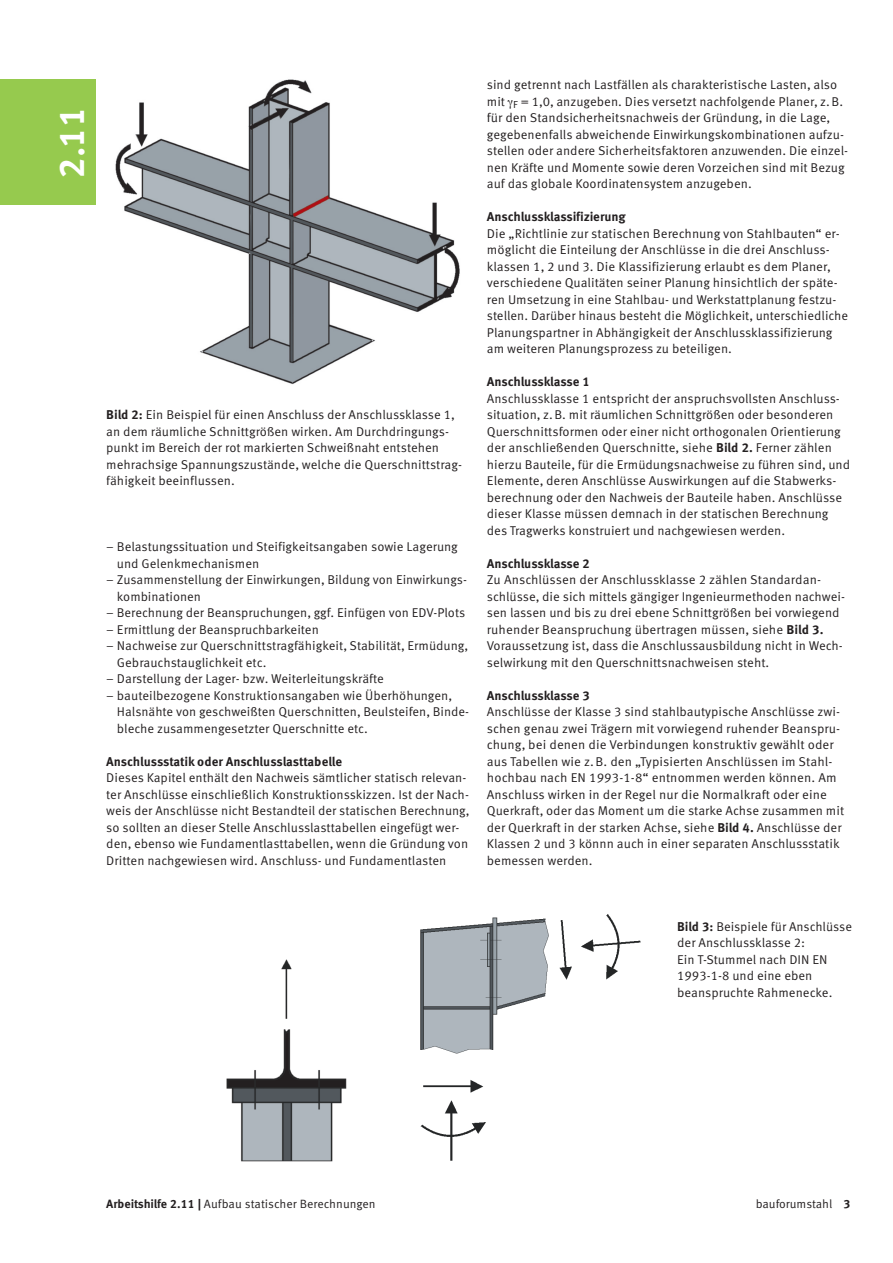
<style>
.page{position:relative;width:893px;height:1263px;background:#fff}
.page>*{position:absolute;margin:0;border:0;box-sizing:border-box;transform-origin:0 0}
.t1{font:700 36px "Meta Corr";color:#fff}
.t2{font:12.75px/16.5px "Meta Corr";color:#231f20}
.t3{font:700 12.75px "Meta Corr";letter-spacing:-.02em;color:#231f20}
.t4{font:12px "Meta Corr";letter-spacing:-.005em;color:#231f20}
.s1{font-weight:700}
</style>
<div class="page">
<div style="left:0;top:80px;width:96px;height:125px;background:#96ca4e"></div>
<img style="left:115px;top:79px;width:345px;height:306px">
<img style="left:420px;top:914px;width:221px;height:247px">
<img style="left:226px;top:959px;width:121px;height:203px">
<h1 class="t1" style="left:59px;top:178px;width:72px;rotate:-90deg">2.11</h1>
<p class="t2" style="left:106px;top:408px;width:357px"><span class="s1">Bild 2:</span> Ein Beispiel für einen Anschluss der Anschlussklasse 1, an dem räumliche Schnittgrößen wirken. Am Durchdringungs&shy;punkt im Bereich der rot markierten Schweißnaht entstehen mehrachsige Spannungszustände, welche die Querschnittstrag&shy;fähigkeit beeinflussen.</p>
<p class="t2" style="left:117px;top:540px;width:343px;text-indent:-11px">– Belastungssituation und Steifigkeitsangaben sowie Lagerung und Gelenkmechanismen</p>
<p class="t2" style="left:117px;top:573px;width:352px;text-indent:-11px">– Zusammenstellung der Einwirkungen, Bildung von Einwirkungs&shy;kombinationen</p>
<p class="t2" style="left:106px;top:606px;width:361px">– Berechnung der Beanspruchungen, ggf. Einfügen von EDV-Plots</p>
<p class="t2" style="left:106px;top:622px;width:214px">– Ermittlung der Beanspruchbarkeiten</p>
<p class="t2" style="left:117px;top:639px;width:353px;text-indent:-11px">– Nachweise zur Querschnittstragfähigkeit, Stabilität, Ermüdung,<br>Gebrauchstauglichkeit etc.</p>
<p class="t2" style="left:106px;top:672px;width:279px">– Darstellung der Lager- bzw. Weiterleitungskräfte</p>
<p class="t2" style="left:117px;top:688px;width:354px;text-indent:-11px">– bauteilbezogene Konstruktionsangaben wie Überhöhungen,<br>Halsnähte von geschweißten Querschnitten, Beulsteifen, Binde&shy;bleche zusammengesetzter Querschnitte etc.</p>
<p class="t3" style="left:106px;top:757px;width:237px">Anschlussstatik oder Anschlusslasttabelle</p>
<p class="t2" style="left:106px;top:771px;width:364px">Dieses Kapitel enthält den Nachweis sämtlicher statisch relevan&shy;ter Anschlüsse einschließlich Konstruktionsskizzen. Ist der Nach&shy;weis der Anschlüsse nicht Bestandteil der statischen Berechnung, so sollten an dieser Stelle Anschlusslasttabellen eingefügt wer&shy;den, ebenso wie Fundamentlasttabellen, wenn die Gründung von Dritten nachgewiesen wird. Anschluss- und Fundamentlasten</p>
<p class="t2" style="left:487px;top:78px;width:363px">sind getrennt nach Lastfällen als charakteristische Lasten, also mit <sub>F</sub> = 1,0, anzugeben. Dies versetzt nachfolgende Planer, z.B. für den Standsicherheitsnachweis der Gründung, in die Lage, gegebenenfalls abweichende Einwirkungskombinationen aufzu&shy;stellen oder andere Sicherheitsfaktoren anzuwenden. Die einzel&shy;nen Kräfte und Momente sowie deren Vorzeichen sind mit Bezug auf das globale Koordinatensystem anzugeben.</p>
<p class="t3" style="left:487px;top:212px;width:140px">Anschlussklassifizierung</p>
<p class="t2" style="left:487px;top:226px;width:363px">Die „Richtlinie zur statischen Berechnung von Stahlbauten“ er&shy;möglicht die Einteilung der Anschlüsse in die drei Anschluss&shy;klassen 1, 2 und 3. Die Klassifizierung erlaubt es dem Planer, verschiedene Qualitäten seiner Planung hinsichtlich der späte&shy;ren Umsetzung in eine Stahlbau- und Werkstattplanung festzu&shy;stellen. Darüber hinaus besteht die Möglichkeit, unterschiedliche Planungspartner in Abhängigkeit der Anschlussklassifizierung am weiteren Planungsprozess zu beteiligen.</p>
<p class="t3" style="left:487px;top:377px;width:105px">Anschlussklasse 1</p>
<p class="t2" style="left:487px;top:391px;width:365px">Anschlussklasse 1 entspricht der anspruchsvollsten Anschluss&shy;situation, z.B. mit räumlichen Schnittgrößen oder besonderen Querschnittsformen oder einer nicht orthogonalen Orientierung der anschließenden Querschnitte, siehe <span class="s1">Bild 2.</span> Ferner zählen hierzu Bauteile, für die Ermüdungsnachweise zu führen sind, und Elemente, deren Anschlüsse Auswirkungen auf die Stabwerks&shy;berechnung oder den Nachweis der Bauteile haben. Anschlüsse dieser Klasse müssen demnach in der statischen Berechnung des Tragwerks konstruiert und nachgewiesen werden.</p>
<p class="t3" style="left:487px;top:559px;width:105px">Anschlussklasse 2</p>
<p class="t2" style="left:487px;top:573px;width:360px">Zu Anschlüssen der Anschlussklasse 2 zählen Standardan&shy;schlüsse, die sich mittels gängiger Ingenieurmethoden nachwei&shy;sen lassen und bis zu drei ebene Schnittgrößen bei vorwiegend ruhender Beanspruchung übertragen müssen, siehe <span class="s1">Bild 3.<br></span>Voraussetzung ist, dass die Anschlussausbildung nicht in Wech&shy;selwirkung mit den Querschnittsnachweisen steht.</p>
<p class="t3" style="left:487px;top:691px;width:105px">Anschlussklasse 3</p>
<p class="t2" style="left:487px;top:705px;width:359px">Anschlüsse der Klasse 3 sind stahlbautypische Anschlüsse zwi&shy;schen genau zwei Trägern mit vorwiegend ruhender Beanspru&shy;chung, bei denen die Verbindungen konstruktiv gewählt oder aus Tabellen wie z.B. den „Typisierten Anschlüssen im Stahl&shy;hochbau nach EN 1993-1-8“ entnommen werden können. Am Anschluss wirken in der Regel nur die Normalkraft oder eine Querkraft, oder das Moment um die starke Achse zusammen mit der Querkraft in der starken Achse, siehe <span class="s1">Bild 4.</span> Anschlüsse der Klassen 2 und 3 könnn auch in einer separaten Anschlussstatik bemessen werden.</p>
<p class="t2" style="left:677px;top:919px;width:176px"><span class="s1">Bild 3:</span> Beispiele für Anschlüsse der Anschlussklasse 2:<br>Ein T-Stummel nach DIN EN<br>1993-1-8 und eine eben beanspruchte Rahmenecke.</p>
<p class="t4" style="left:106px;top:1199px;width:271px"><span class="s1">Arbeitshilfe 2.11 |</span> Aufbau statischer Berechnungen</p>
<p class="t4" style="left:756px;top:1199px;width:96px">bauforumstahl <span class="s1">3</span></p>
</div>
